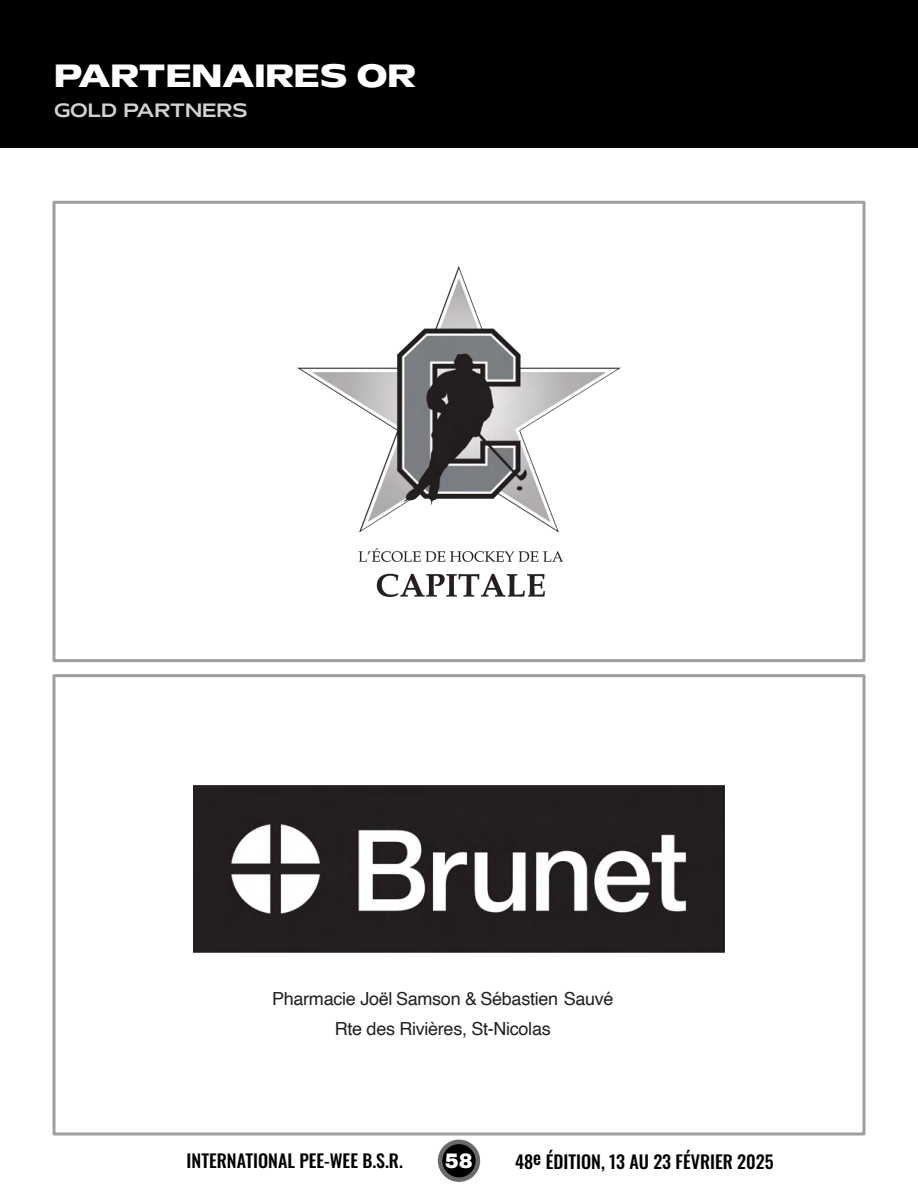
<style>
.page{position:relative;width:918px;height:1188px;background:#fff}
.page>*{position:absolute;margin:0;border:0;box-sizing:border-box;transform-origin:0 0}
.t1{font:700 30px "Mattone";color:#fff}
.t2{font:900 21px "Archivo Roman";color:#fff}
.t3{font:18px "Helvetica";letter-spacing:-.015em;color:#231f20}
.t4{font:500 18px "Oswald";color:#000}
.t5{font:18px "Mattone";color:#d1d3d4}
</style>
<div class="page">
<svg style="left:438px;top:1140px;width:42px;height:42px"></svg>
<img style="left:194px;top:786px;width:530px;height:166px">
<div style="left:0;top:0;width:918px;height:148px;background:#000"></div>
<img style="left:298px;top:266px;width:322px;height:331px">
<div style="left:52px;top:674px;width:814px;height:462px;border:3px solid #9f9f9f"></div>
<div style="left:52px;top:201px;width:814px;height:461px;border:3px solid #9f9f9f"></div>
<p class="t1" style="left:54px;top:54px;width:364px">PARTENAIRES OR</p>
<p class="t5" style="left:54px;top:97px;width:195px">GOLD PARTNERS</p>
<p class="t3" style="left:272px;top:991px;width:343px">Pharmacie Joël Samson &amp; Sébastien Sauvé</p>
<p class="t3" style="left:335px;top:1022px;width:217px">Rte des Rivières, St-Nicolas</p>
<p class="t4" style="left:187px;top:1147px;width:218px">INTERNATIONAL PEE-WEE B.S.R.</p>
<p class="t2" style="left:445px;top:1150px;width:30px">58</p>
<p class="t4" style="left:546px;top:1148px;width:229px">ÉDITION, 13 AU 23 FÉVRIER 2025</p>
<p class="t4" style="left:515px;top:1148px;width:20px">48</p>
<p class="t4" style="left:533px;top:1143px;width:10px">e</p>
</div>
